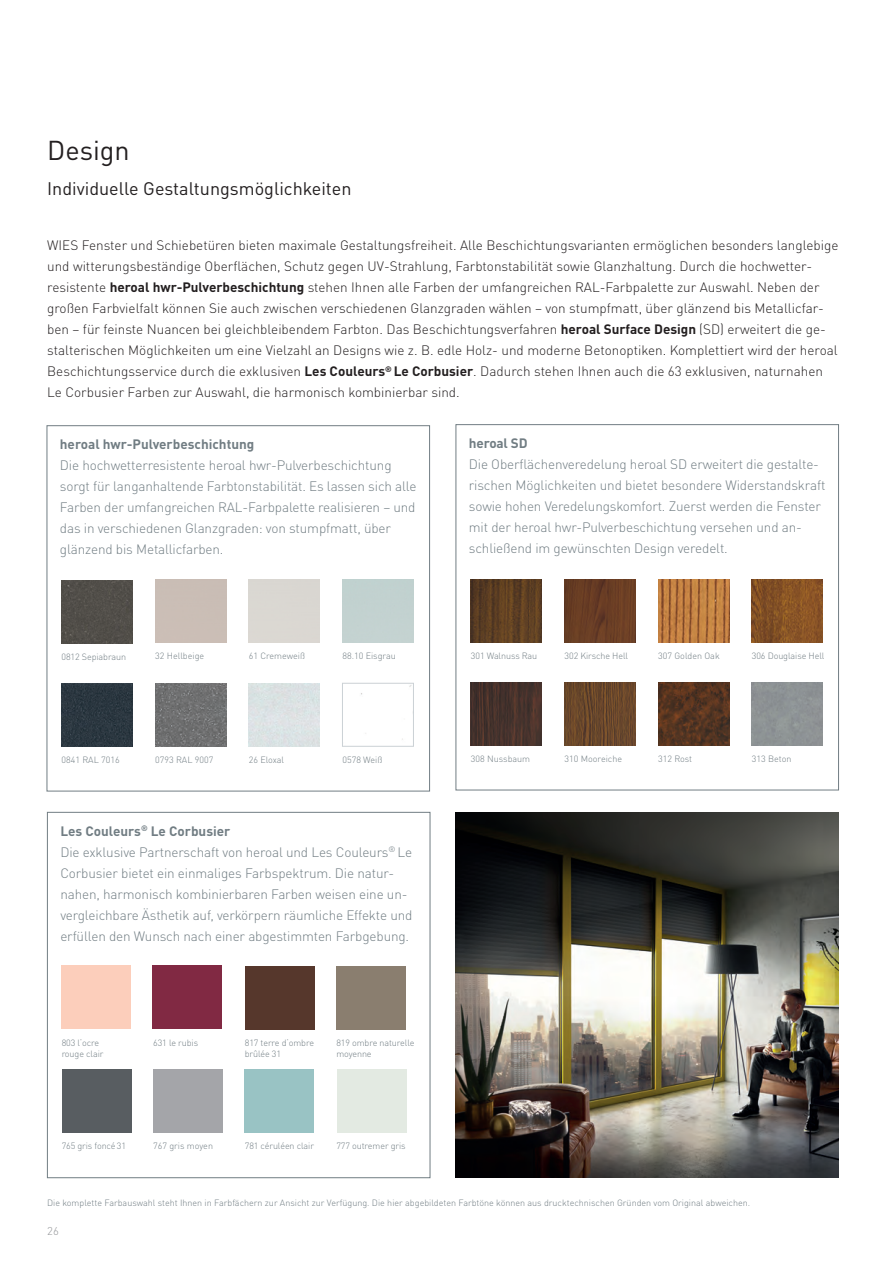
<style>
.page{position:relative;width:887px;height:1261px;background:#fff}
.page>*{position:absolute;margin:0;border:0;box-sizing:border-box;transform-origin:0 0}
.DINPro_Regular_18{font:27px "DIN Pro";color:#231f20}
.DINPro_Regular_12{font:18px "DIN Pro";color:#231f20}
.DINPro_Light_9{font:300 13.5px/21px "DIN Pro";color:#231f20}
.heroal_Fließtext__gr{font:300 13.5px/21px "DIN Pro";letter-spacing:-.01em;color:#717d83}
.heroal_Fließtext__gr-2{font:700 13.5px "DIN Pro";color:#717d83}
.t1{font:300 11.25px "DIN Pro";color:#939598}
.heroal_Fließtext{font:300 9px/10.5px "DIN Pro";color:#717d83}
.s1{font-weight:700}
</style>
<div class="page">
<img style="left:62px;top:683px;width:70px;height:63px">
<img style="left:155px;top:683px;width:71px;height:63px">
<div style="left:342px;top:683px;width:71px;height:63px;border:1px solid #cbd1d5"></div>
<div style="left:62px;top:581px;width:70px;height:63px;background:#514e49"></div>
<img style="left:471px;top:683px;width:70px;height:63px">
<img style="left:564px;top:683px;width:71px;height:63px">
<img style="left:658px;top:683px;width:71px;height:63px">
<img style="left:471px;top:579px;width:70px;height:63px">
<img style="left:564px;top:579px;width:71px;height:63px">
<img style="left:658px;top:579px;width:71px;height:63px">
<img style="left:751px;top:579px;width:71px;height:63px">
<div style="left:47px;top:812px;width:383px;height:366px;border:1px solid #717d83"></div>
<div style="left:61px;top:965px;width:69px;height:63px;background:#fccebb"></div>
<div style="left:245px;top:966px;width:69px;height:63px;background:#56372c"></div>
<div style="left:336px;top:966px;width:69px;height:63px;background:#8a7e6f"></div>
<div style="left:152px;top:966px;width:70px;height:63px;background:#812943"></div>
<div style="left:337px;top:1069px;width:69px;height:63px;background:#e3eae2"></div>
<div style="left:245px;top:1069px;width:69px;height:63px;background:#99c3c4"></div>
<div style="left:62px;top:1069px;width:70px;height:63px;background:#585d61"></div>
<div style="left:153px;top:1069px;width:69px;height:63px;background:#a4a5a9"></div>
<img style="left:455px;top:812px;width:383px;height:366px">
<p class="DINPro_Regular_18" style="left:47px;top:129px;width:84px">Design</p>
<p class="DINPro_Regular_12" style="left:47px;top:175px;width:305px">Individuelle Gestaltungsmöglichkeiten</p>
<p class="DINPro_Light_9" style="left:47px;top:234px;width:792px">WIES Fenster und Schiebetüren bieten maximale Gestaltungsfreiheit. Alle Beschichtungsvarianten ermöglichen besonders langlebige und witterungsbeständige Oberflächen, Schutz gegen UV-Strahlung, Farbtonstabilität sowie Glanzhaltung. Durch die hochwetter&shy;resistente <span class="s1">heroal hwr-Pulverbeschichtung</span> stehen Ihnen alle Farben der umfangreichen RAL-Farbpalette zur Auswahl. Neben der großen Farbvielfalt können Sie auch zwischen verschiedenen Glanzgraden wählen – von stumpfmatt, über glänzend bis Metallicfar&shy;ben – für feinste Nuancen bei gleichbleibendem Farbton. Das Beschichtungsverfahren <span class="s1">heroal Surface Design</span> (SD) erweitert die ge&shy;stalterischen Möglichkeiten um eine Vielzahl an Designs wie z. B. edle Holz- und moderne Betonoptiken. Komplettiert wird der heroal Beschichtungsservice durch die exklusiven <span class="s1">Les Couleurs</span><sup>®</sup> <span class="s1">Le Corbusier</span>. Dadurch stehen Ihnen auch die 63 exklusiven, naturnahen Le Corbusier Farben zur Auswahl, die harmonisch kombinierbar sind.</p>
<p class="heroal_Fließtext__gr-2" style="left:60px;top:433px;width:196px">heroal hwr-Pulverbeschichtung</p>
<p class="heroal_Fließtext__gr" style="left:60px;top:453px;width:358px">Die hochwetterresistente heroal hwr-Pulverbeschichtung sorgt für langanhaltende Farbtonstabilität. Es lassen sich alle Farben der umfangreichen RAL-Farbpalette realisieren – und das in verschiedenen Glanzgraden: von stumpfmatt, über glänzend bis Metallicfarben.</p>
<p class="heroal_Fließtext" style="left:62px;top:651px;width:66px">0812 Sepiabraun</p>
<p class="heroal_Fließtext" style="left:155px;top:650px;width:51px">32 Hellbeige</p>
<p class="heroal_Fließtext" style="left:249px;top:650px;width:58px">61 Cremeweiß</p>
<p class="heroal_Fließtext" style="left:342px;top:650px;width:55px">88.10 Eisgrau</p>
<p class="heroal_Fließtext" style="left:62px;top:753px;width:60px">0841 RAL 7016</p>
<p class="heroal_Fließtext" style="left:155px;top:753px;width:60px">0793 RAL 9007</p>
<p class="heroal_Fließtext" style="left:249px;top:753px;width:37px">26 Eloxal</p>
<p class="heroal_Fließtext" style="left:342px;top:753px;width:41px">0578 Weiß</p>
<p class="heroal_Fließtext__gr-2" style="left:60px;top:819px;width:171px">Les Couleurs<sup>®</sup> Le Corbusier</p>
<p class="heroal_Fließtext__gr" style="left:60px;top:840px;width:353px">Die exklusive Partnerschaft von heroal und Les Couleurs<sup>®</sup> Le Corbusier bietet ein einmaliges Farbspektrum. Die natur&shy;nahen, harmonisch kombinierbaren Farben weisen eine un&shy;vergleichbare Ästhetik auf, verkörpern räumliche Effekte und erfüllen den Wunsch nach einer abgestimmten Farbgebung.</p>
<p class="heroal_Fließtext" style="left:62px;top:1037px;width:39px">803 l‘ocre</p>
<p class="heroal_Fließtext" style="left:153px;top:1037px;width:46px">631 le rubis</p>
<p class="heroal_Fließtext" style="left:62px;top:1047px;width:43px">rouge clair</p>
<p class="heroal_Fließtext" style="left:245px;top:1037px;width:71px">817 terre d‘ombre brûlée 31</p>
<p class="heroal_Fließtext" style="left:336px;top:1037px;width:80px">819 ombre naturelle moyenne</p>
<p class="heroal_Fließtext" style="left:62px;top:1139px;width:66px">765 gris foncé 31</p>
<p class="heroal_Fließtext" style="left:153px;top:1139px;width:61px">767 gris moyen</p>
<p class="heroal_Fließtext" style="left:245px;top:1139px;width:71px">781 céruléen clair</p>
<p class="heroal_Fließtext" style="left:336px;top:1139px;width:71px">777 outremer gris</p>
<p class="heroal_Fließtext__gr-2" style="left:468px;top:432px;width:60px">heroal SD</p>
<p class="heroal_Fließtext__gr" style="left:468px;top:452px;width:358px">Die Oberflächenveredelung heroal SD erweitert die gestalte&shy;rischen Möglichkeiten und bietet besondere Widerstandskraft sowie hohen Veredelungskomfort. Zuerst werden die Fenster mit der heroal hwr-Pulverbeschichtung versehen und an&shy;schließend im gewünschten Design veredelt.</p>
<p class="heroal_Fließtext" style="left:471px;top:649px;width:68px">301 Walnuss Rau</p>
<p class="heroal_Fließtext" style="left:564px;top:649px;width:65px">302 Kirsche Hell</p>
<p class="heroal_Fließtext" style="left:658px;top:649px;width:63px">307 Golden Oak</p>
<p class="heroal_Fließtext" style="left:751px;top:649px;width:74px">306 Douglaise Hell</p>
<p class="heroal_Fließtext" style="left:471px;top:753px;width:61px">308 Nussbaum</p>
<p class="heroal_Fließtext" style="left:564px;top:753px;width:59px">310 Mooreiche</p>
<p class="heroal_Fließtext" style="left:658px;top:753px;width:35px">312 Rost</p>
<p class="heroal_Fließtext" style="left:751px;top:753px;width:41px">313 Beton</p>
<p class="heroal_Fließtext" style="left:47px;top:1196px;width:704px">Die komplette Farbauswahl steht Ihnen in Farbfächern zur Ansicht zur Verfügung. Die hier abgebildeten Farbtöne können aus drucktechnischen Gründen vom Original abweichen.</p>
<p class="t1" style="left:47px;top:1222px;width:13px">26</p>
</div>
